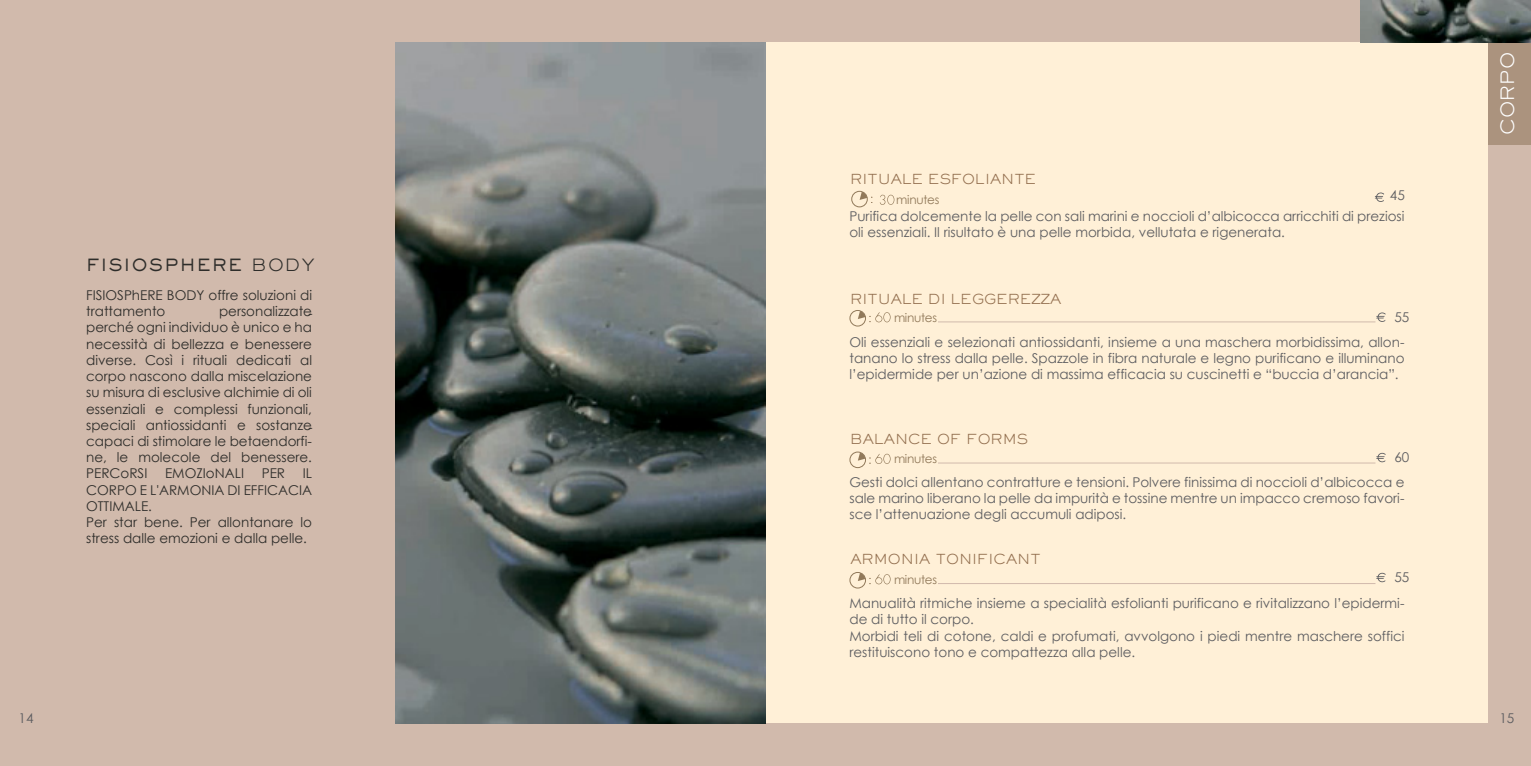
<style>
.page{position:relative;width:1531px;height:766px;background:#fff}
.page>*{position:absolute;margin:0;border:0;box-sizing:border-box;transform-origin:0 0}
.t1{font:300 18px "AT Sackers Gothic";color:#fff}
.t2{font:500 16.5px "AT Sackers Gothic";letter-spacing:.08em;color:#2e2d2a}
.t3{font:13.5px/16.2px "Century Gothic";color:#5d5d60}
.t4{font:13.5px/16.2px "Century Gothic";color:#2e2d2a}
.t5{font:300 13.5px "AT Sackers Gothic";color:#926e4e}
.t6{font:13.5px "Myriad Pro";color:#2e2d2a}
.t7{font:12px "Century Gothic";letter-spacing:-.025em;color:#91795a}
.s1{font-weight:300}
</style>
<div class="page">
<div style="left:0;top:0;width:1531px;height:765px;background:#d1baac"></div>
<div style="left:1488px;top:32px;width:43px;height:113px;background:#ab937e"></div>
<div style="left:765px;top:43px;width:723px;height:680px;background:#fff0d7"></div>
<svg style="left:1374px;top:192px;width:10px;height:10px"></svg>
<svg style="left:1376px;top:312px;width:9px;height:10px"></svg>
<svg style="left:1376px;top:452px;width:9px;height:10px"></svg>
<svg style="left:1376px;top:572px;width:9px;height:10px"></svg>
<img style="left:1361px;top:0;width:170px;height:43px">
<svg style="left:858px;top:312px;width:32px;height:10px"></svg>
<div style="left:850px;top:310px;width:16px;height:16px;border:1px solid #91795a;border-radius:50%"></div>
<svg style="left:858px;top:453px;width:32px;height:11px"></svg>
<div style="left:850px;top:451px;width:16px;height:17px;border:1px solid #91795a;border-radius:50%"></div>
<svg style="left:858px;top:574px;width:32px;height:10px"></svg>
<div style="left:850px;top:572px;width:16px;height:16px;border:1px solid #91795a;border-radius:50%"></div>
<svg style="left:859px;top:191px;width:13px;height:12px"></svg>
<div style="left:851px;top:191px;width:16px;height:16px;border:1px solid #91795a;border-radius:50%"></div>
<svg style="left:880px;top:195px;width:15px;height:10px"></svg>
<img style="left:395px;top:43px;width:370px;height:680px">
<hr style="left:930px;top:321px;width:445px;height:1px;background:#d1baac">
<hr style="left:930px;top:462px;width:445px;height:1px;background:#d1baac">
<hr style="left:930px;top:583px;width:445px;height:1px;background:#d1baac">
<div style="left:894px;top:311px;width:43px;height:12px;background:#fff0d7"></div>
<div style="left:894px;top:453px;width:43px;height:12px;background:#fff0d7"></div>
<div style="left:894px;top:573px;width:43px;height:12px;background:#fff0d7"></div>
<p class="t2" style="left:86px;top:253px;width:230px">FISIOSPHERE <span class="s1">BODY</span></p>
<p class="t4" style="left:86px;top:287px;width:227px">FISIOSPhERE BODY offre soluzioni di trattamento</p>
<p class="t4" style="left:86px;top:303px;width:227px;text-align:justify;text-indent:133px">personalizzate perché ogni individuo è unico e ha necessità di bellezza e benessere diverse. Così i rituali dedicati al corpo nascono dalla miscelazione su misura di esclusive alchimie di oli essenziali e complessi funzionali, speciali antiossidanti e sostanze capaci di stimolare le betaendorfi&shy;ne, le molecole del benessere.<br>PERCoRSI</p>
<p class="t6" style="left:309px;top:305px;width:6px">-</p>
<p class="t6" style="left:309px;top:418px;width:6px">-</p>
<p class="t4" style="left:165px;top:465px;width:81px">EMOZIoNALI</p>
<p class="t4" style="left:262px;top:465px;width:25px">PER</p>
<p class="t4" style="left:86px;top:465px;width:227px;text-indent:217px">IL<br>CORPO E L'ARMONIA DI EFFICACIA<br>OTTIMALE.<br>Per star bene. Per allontanare lo stress dalle emozioni e dalla pelle.</p>
<p class="t3" style="left:19px;top:710px;width:16px">14</p>
<p class="t5" style="left:850px;top:170px;width:187px">RITUALE ESFOLIANTE</p>
<p class="t7" style="left:896px;top:191px;width:45px">minutes</p>
<p class="t3" style="left:1390px;top:187px;width:16px">45</p>
<p class="t3" style="left:849px;top:208px;width:556px">Purifica dolcemente la pelle con sali marini e noccioli d’albicocca arricchiti di preziosi oli essenziali. Il risultato è una pelle morbida, vellutata e rigenerata.</p>
<p class="t5" style="left:850px;top:290px;width:212px">RITUALE DI LEGGEREZZA</p>
<p class="t7" style="left:894px;top:309px;width:45px">minutes</p>
<p class="t3" style="left:1394px;top:308px;width:16px">55</p>
<p class="t3" style="left:849px;top:334px;width:557px;text-align:justify">Oli essenziali e selezionati antiossidanti, insieme a una maschera morbidissima, allon&shy;tanano lo stress dalla pelle. Spazzole in fibra naturale e legno purificano e illuminano l’epidermide per un’azione di massima efficacia su cuscinetti e “buccia d’arancia”.</p>
<p class="t5" style="left:850px;top:430px;width:179px">BALANCE OF FORMS</p>
<p class="t7" style="left:894px;top:450px;width:45px">minutes</p>
<p class="t3" style="left:1394px;top:449px;width:16px">60</p>
<p class="t3" style="left:849px;top:473px;width:556px;text-align:justify">Gesti dolci allentano contratture e tensioni. Polvere finissima di noccioli d’albicocca e sale marino liberano la pelle da impurità e tossine mentre un impacco cremoso favori&shy;sce l’attenuazione degli accumuli adiposi.</p>
<p class="t5" style="left:850px;top:550px;width:192px">ARMONIA TONIFICANT</p>
<p class="t7" style="left:894px;top:571px;width:45px">minutes</p>
<p class="t3" style="left:1394px;top:569px;width:16px">55</p>
<p class="t3" style="left:849px;top:594px;width:557px">Manualità ritmiche insieme a specialità esfolianti purificano e rivitalizzano l’epidermi&shy;de di tutto il corpo.<br>Morbidi teli di cotone, caldi e profumati, avvolgono i piedi mentre maschere soffici restituiscono tono e compattezza alla pelle.</p>
<h1 class="t1" style="left:1495px;top:135px;width:84px;rotate:-90deg">CORPO</h1>
<p class="t3" style="left:1499px;top:710px;width:16px">15</p>
</div>
